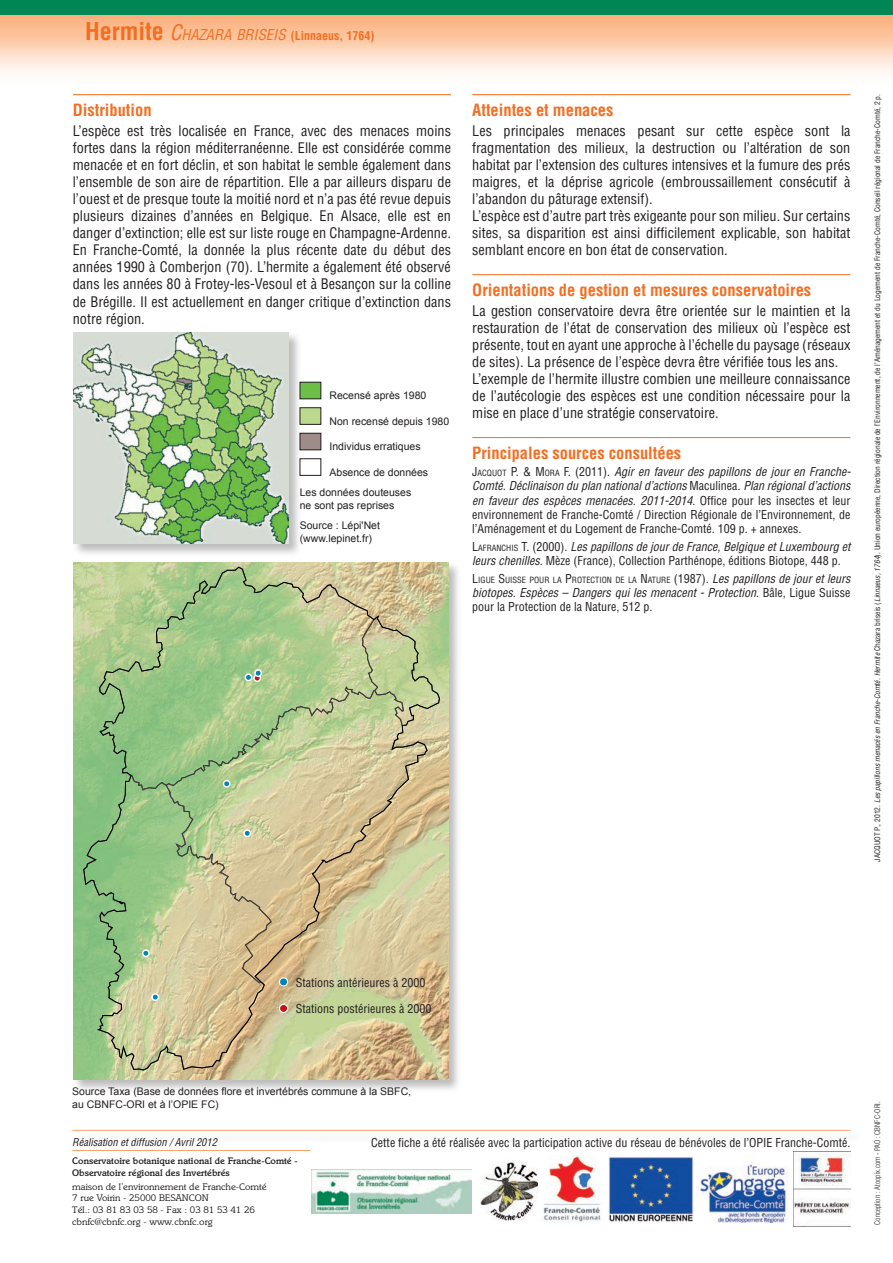
<style>
.page{position:relative;width:893px;height:1263px;background:#fff}
.page>*{position:absolute;margin:0;border:0;box-sizing:border-box;transform-origin:0 0}
.t1{font:700 condensed 16.5px "Helvetica";color:#f36e21}
.t2{font:condensed 14.25px/17.1px "Helvetica";color:#231f20}
.t3{font:condensed 12px/14.4px "Helvetica";color:#231f20;text-align:justify}
.t4{font:italic condensed 12px/14.4px "Helvetica";color:#231f20}
.t5{font:700 condensed 12px "Helvetica";color:#f36e21}
.t6{font:10.5px/20.4px "Arial";color:#231f20}
.t7{font:italic condensed 10.5px "Helvetica";color:#231f20}
.t8{font:9.75px/11.7px "Italia";color:#231f20}
.t9{font:500 9.75px/11.7px "Italia";color:#231f20}
.t10{font:condensed 8.4px "Helvetica";color:#231f20}
.t11{font:condensed 7.5px "Helvetica";color:#231f20}
.t12{font:300 condensed 7.5px "Helvetica";color:#231f20}
.s1{font-size:24px}
.s2{font-weight:400;font-style:italic;font-size:21px}
.s3{font-weight:400;font-style:italic;font-size:14.7px}
.s4{font-style:inherit}
.s5{font-size:8.4px}
.s6{font-style:italic}
.s7{font-style:normal}
.s8{font-style:normal;font-size:8.4px}
.s9{font-size:12px}
.s10{font-style:italic;font-size:12px}
</style>
<div class="page">
<svg style="left:0;top:15px;width:893px;height:60px;background:#fbd2b5"></svg>
<div style="left:0;top:0;width:893px;height:15px;background:#008554"></div>
<hr style="left:72px;top:1150px;width:238px;height:1px;background:#f9a46e">
<hr style="left:72px;top:1130px;width:778px;height:1px;background:#f9a46e">
<img style="left:608px;top:1157px;width:85px;height:64px">
<img style="left:697px;top:1155px;width:97px;height:68px">
<img style="left:794px;top:1152px;width:56px;height:74px">
<img style="left:480px;top:1162px;width:58px;height:59px">
<img style="left:543px;top:1155px;width:58px;height:67px">
<img style="left:312px;top:1169px;width:159px;height:44px">
<hr style="left:73px;top:94px;width:378px;height:1px;background:#f36e21">
<hr style="left:472px;top:94px;width:378px;height:1px;background:#f36e21">
<hr style="left:472px;top:274px;width:378px;height:1px;background:#f36e21">
<hr style="left:472px;top:437px;width:378px;height:1px;background:#f36e21">
<div style="left:72px;top:331px;width:236px;height:232px;background:#231f20;opacity:.3"></div>
<img style="left:73px;top:332px;width:216px;height:212px">
<div style="left:72px;top:561px;width:398px;height:538px;background:#231f20;opacity:.3"></div>
<img style="left:73px;top:562px;width:375px;height:517px">
<svg style="left:83px;top:566px;width:357px;height:505px;background:#bac48f"></svg>
<div style="left:253px;top:674px;width:8px;height:8px;border:2px solid #fff;border-radius:50%"></div>
<div style="left:223px;top:780px;width:7px;height:7px;background:#0083b6;border-radius:50%"></div>
<div style="left:223px;top:780px;width:8px;height:8px;border:2px solid #fff;border-radius:50%"></div>
<div style="left:243px;top:829px;width:8px;height:8px;border:2px solid #fff;border-radius:50%"></div>
<div style="left:142px;top:949px;width:8px;height:8px;border:2px solid #fff;border-radius:50%"></div>
<div style="left:151px;top:993px;width:8px;height:8px;border:2px solid #fff;border-radius:50%"></div>
<svg style="left:254px;top:670px;width:7px;height:11px"></svg>
<div style="left:254px;top:669px;width:8px;height:8px;border:2px solid #fff;border-radius:50%"></div>
<div style="left:245px;top:674px;width:7px;height:6px;background:#0083b6;border-radius:50%"></div>
<div style="left:245px;top:673px;width:7px;height:8px;border:2px solid #fff;border-radius:50%"></div>
<div style="left:279px;top:978px;width:9px;height:8px;background:#0083b6;border-radius:50%"></div>
<div style="left:279px;top:977px;width:9px;height:9px;border:1px solid #fff;border-radius:50%"></div>
<div style="left:279px;top:1004px;width:9px;height:8px;background:#c4121a;border-radius:50%"></div>
<div style="left:279px;top:1004px;width:9px;height:9px;border:1px solid #fff;border-radius:50%"></div>
<div style="left:300px;top:382px;width:21px;height:17px;background:#6dbe46"></div>
<div style="left:300px;top:382px;width:21px;height:17px;border:1px solid #231f20"></div>
<div style="left:300px;top:408px;width:21px;height:16px;background:#bbda8e"></div>
<div style="left:300px;top:407px;width:21px;height:17px;border:1px solid #231f20"></div>
<div style="left:300px;top:433px;width:21px;height:17px;background:#9e8b8a"></div>
<div style="left:300px;top:433px;width:21px;height:17px;border:1px solid #231f20"></div>
<div style="left:300px;top:459px;width:21px;height:17px;border:1px solid #231f20"></div>
<p class="t5" style="left:85px;top:28px;width:291px"><span class="s1">Hermite</span> <span class="s2">C</span><span class="s3">HAZARA BRISEIS</span> (Linnaeus, 1764)</p>
<p class="t1" style="left:73px;top:100px;width:80px">Distribution</p>
<p class="t2" style="left:73px;top:122px;width:380px;text-align:justify">L’espèce est très localisée en France, avec des menaces moins fortes dans la région méditerranéenne. Elle est considérée comme menacée et en fort déclin, et son habitat le semble également dans l’ensemble de son aire de répartition. Elle a par ailleurs disparu de l’ouest et de presque toute la moitié nord et n’a pas été revue depuis plusieurs dizaines d’années en Belgique. En Alsace, elle est en danger d’extinction; elle est sur liste rouge en Champagne-Ardenne.<br>En Franche-Comté, la donnée la plus récente date du début des années 1990 à Comberjon (70). L’hermite a également été observé dans les années 80 à Frotey-les-Vesoul et à Besançon sur la colline de Brégille. Il est actuellement en danger critique d’extinction dans notre région.</p>
<p class="t6" style="left:330px;top:385px;width:98px">Recensé après 1980</p>
<p class="t6" style="left:330px;top:411px;width:121px">Non recensé depuis 1980</p>
<p class="t6" style="left:330px;top:436px;width:93px">Individus erratiques</p>
<p class="t6" style="left:300px;top:462px;width:130px;text-indent:30px">Absence de données<br>Les données douteuses</p>
<p class="t6" style="left:300px;top:495px;width:96px">ne sont pas reprises<br>Source : Lépi'Net</p>
<p class="t6" style="left:300px;top:528px;width:74px">(www.lepinet.fr)</p>
<p class="t1" style="left:472px;top:100px;width:143px">Atteintes et menaces</p>
<p class="t2" style="left:472px;top:122px;width:380px">Les principales menaces pesant sur cette espèce sont la fragmentation des milieux, la destruction ou l’altération de son habitat par l’extension des cultures intensives et la fumure des prés maigres, et la déprise agricole (embroussaillement consécutif à l’abandon du pâturage extensif).<br>L’espèce est d’autre part très exigeante pour son milieu. Sur certains sites, sa disparition est ainsi difficilement explicable, son habitat semblant encore en bon état de conservation.</p>
<p class="t1" style="left:472px;top:280px;width:340px">Orientations de gestion et mesures conservatoires</p>
<p class="t2" style="left:472px;top:302px;width:380px">La gestion conservatoire devra être orientée sur le maintien et la restauration de l’état de conservation des milieux où l’espèce est présente, tout en ayant une approche à l’échelle du paysage (réseaux de sites). La présence de l’espèce devra être vérifiée tous les ans.<br>L’exemple de l’hermite illustre combien une meilleure connaissance de l’autécologie des espèces est une condition nécessaire pour la mise en place d’une stratégie conservatoire.</p>
<p class="t1" style="left:472px;top:443px;width:210px">Principales sources consultées</p>
<p class="t3" style="left:472px;top:464px;width:380px"><span class="s4">J</span><span class="s5">ACQUOT</span> <span class="s4">P. &amp; M</span><span class="s5">ORA</span> <span class="s4">F. (2011).</span> <span class="s6">Agir en faveur des papillons de jour en Franche-Comté. Déclinaison du plan national d’actions</span> Maculinea<span class="s6">. Plan régional d’actions en faveur des espèces menacées. 2011-2014</span>. Office pour les insectes et leur environnement de Franche-Comté / Direction Régionale de l’Environnement, de l’Aménagement et du Logement de Franche-Comté. 109 p. + annexes.</p>
<p class="t4" style="left:472px;top:539px;width:380px"><span class="s7">L</span><span class="s8">AFRANCH IS</span> <span class="s7">T. (2000).</span> Les papillons de jour de France, Belgique et Luxembourg et leurs chenilles<span class="s7">. Mèze (France), Collection Parthénope, éditions Biotope, 448 p.</span></p>
<p class="t10" style="left:472px;top:574px;width:380px"><span class="s9">L</span>IGUE <span class="s9">S</span>UISSE PO UR LA <span class="s9">P</span>ROTECTION DE LA <span class="s9">N</span>ATURE <span class="s9">(1987).</span> <span class="s10">Les papillons de jour et leurs</span></p>
<p class="t4" style="left:472px;top:585px;width:380px">biotopes. Espèces – Dangers qui les menacent - Protection<span class="s7">. Bâle, Ligue Suisse pour la Protection de la Nature, 512 p.</span></p>
<p class="t11" style="left:873px;top:862px;width:769px;rotate:-90deg"><span class="s4">JACQUOT P., 2012</span>. <span class="s6">Les papillons menacés en Franche-Comté. Hermite</span> Chazara briseis (<span class="s6">Linnaeus, 1764</span>). Union européenne, Direction régionale de l’Environnement, de l’Aménagement et du Logement de Franche-Comté, Conseil régional de Franche-Comté, 2 p.</p>
<p class="t3" style="left:296px;top:975px;width:131px">Stations antérieures à 2000</p>
<p class="t3" style="left:296px;top:1001px;width:137px">Stations postérieures à 2000</p>
<p class="t6" style="left:72px;top:1085px;width:340px;line-height:12.6px">Source Taxa (Base de données flore et invertébrés commune à la SBFC, au CBNFC-ORI et à l’OPIE FC)</p>
<p class="t7" style="left:72px;top:1135px;width:146px">Réalisation et diffusion / Avril 2012</p>
<p class="t9" style="left:72px;top:1155px;width:227px">Conservatoire botanique national de Franche-Comté -<br>Observatoire régional des Invertébrés</p>
<p class="t8" style="left:72px;top:1180px;width:196px">maison de l’environnement de Franche-Comté 7 rue Voirin - 25000 BESANCON<br>Tél.: 03 81 83 03 58 - Fax : 03 81 53 41 26 cbnfc@cbnfc.org - www.cbnfc.org</p>
<p class="t3" style="left:371px;top:1135px;width:481px">Cette fiche a été réalisée avec la participation active du réseau de bénévoles de l’OPIE Franche-Comté.</p>
<p class="t12" style="left:873px;top:1225px;width:125px;rotate:-90deg">Conception : Atoopix.com - PAO : CBNFC-ORI.</p>
</div>
